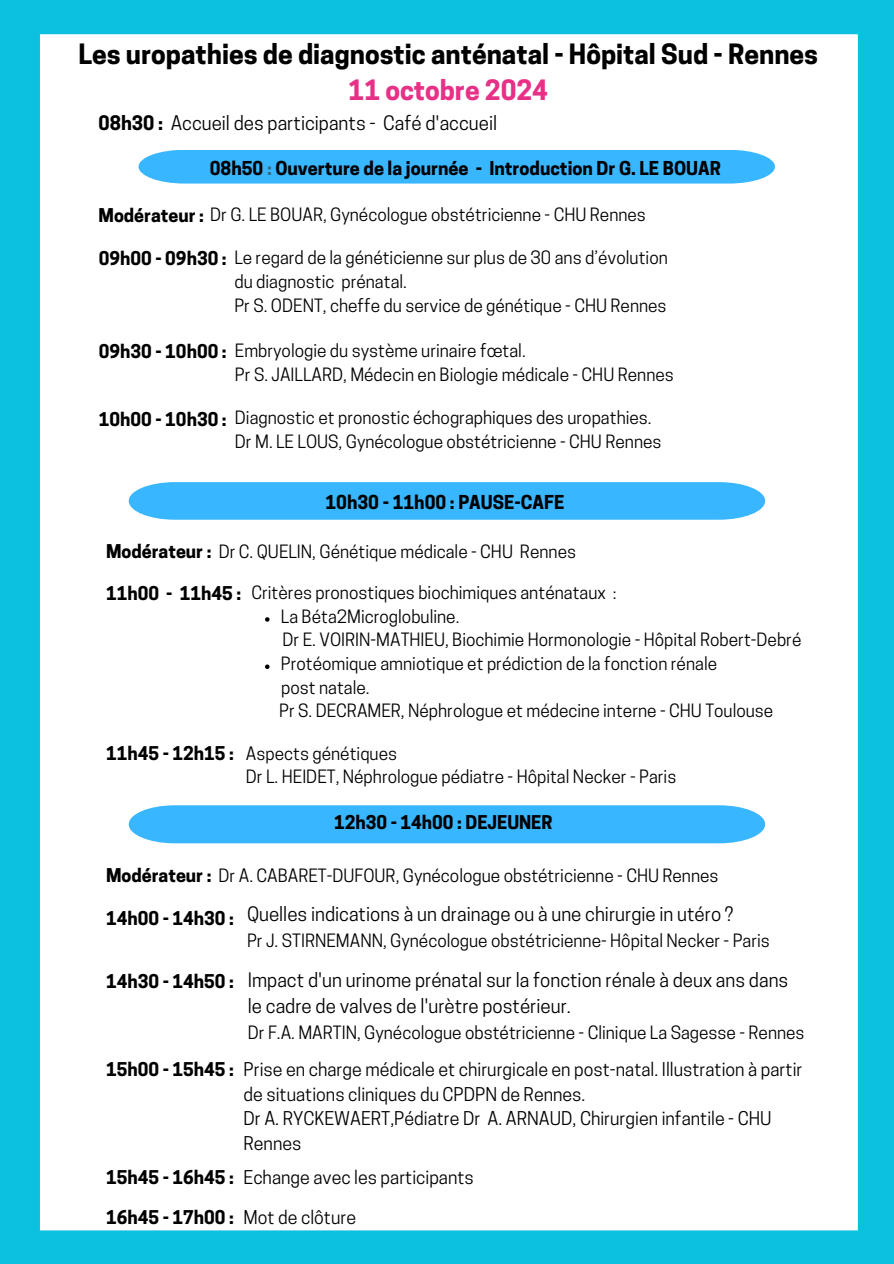
<style>
.page{position:relative;width:894px;height:1264px;background:#fff}
.page>*{position:absolute;margin:0;border:0;box-sizing:border-box;transform-origin:0 0}
.t1{font:700 26.25px "Cooper Hewitt";color:#000}
.t2{font:700 26.25px "Cooper Hewitt";color:#e83087}
.t3{font:18.75px/25.8px "Cooper Hewitt";color:#000}
.t4{font:700 18px "Cooper Hewitt";color:#000}
.t5{font:17.85px/24.8px "Cooper Hewitt";color:#000}
.t6{font:700 17.85px "Cooper Hewitt";color:#000}
.t7{font:17.25px/23.7px "Cooper Hewitt";color:#000}
.s1{font-weight:700}
.s2{color:#366982}
.s3{font-weight:700;font-size:17.85px}
.s4{color:#fff}
.s5{font-weight:400}
</style>
<div class="page">
<div style="left:138px;top:150px;width:636px;height:33px;background:#38b6ff"></div>
<div style="left:129px;top:482px;width:636px;height:37px;background:#38b6ff"></div>
<svg style="left:265px;top:617px;width:4px;height:4px"></svg>
<svg style="left:265px;top:664px;width:4px;height:5px"></svg>
<div style="left:129px;top:805px;width:635px;height:38px;background:#38b6ff"></div>
<div style="left:857px;top:34px;width:36px;height:1196px;background:#0cc0df"></div>
<div style="left:0;top:34px;width:40px;height:1196px;background:#0cc0df"></div>
<div style="left:0;top:0;width:893px;height:34px;background:#0cc0df"></div>
<div style="left:0;top:1230px;width:893px;height:33px;background:#0cc0df"></div>
<h1 class="t1" style="left:78px;top:44px;width:741px">Les uropathies de diagnostic anténatal - Hôpital Sud - Rennes</h1>
<h1 class="t2" style="left:348px;top:80px;width:201px">11 octobre 2024</h1>
<p class="t3" style="left:99px;top:113px;width:400px"><span class="s1">08h30 :</span> Accueil des participants - Café d'accueil</p>
<p class="t4" style="left:210px;top:162px;width:512px">08h50 <span class="s2">:</span> Ouverture de la journée - Introduction Dr G. LE BOUAR</p>
<p class="t7" style="left:98px;top:205px;width:548px"><span class="s3">Modérateur :</span> Dr G. LE BOUAR, Gynécologue obstétricienne - CHU Rennes</p>
<p class="t7" style="left:234px;top:248px;width:435px;text-indent:-135px"><span class="s3">09h00 - 09h30 :</span> Le regard de la généticienne sur plus de 30 ans d’évolution du diagnostic prénatal.<br>Pr S. ODENT, cheffe du service de génétique - CHU Rennes</p>
<p class="t7" style="left:235px;top:341px;width:440px">Embryologie du système urinaire fœtal.<br>Pr S. JAILLARD, Médecin en Biologie médicale - CHU Rennes</p>
<p class="t6" style="left:99px;top:345px;width:129px">09h30 - 10h00 :</p>
<p class="t6" style="left:99px;top:412px;width:129px">10h00 - 10h30 :</p>
<p class="t7" style="left:235px;top:408px;width:428px">Diagnostic et pronostic échographiques des uropathies.<br>Dr M. LE LOUS, Gynécologue obstétricienne - CHU Rennes</p>
<p class="t4" style="left:325px;top:495px;width:240px">10h30 - 11h00 : PAUSE-CAFE</p>
<p class="t7" style="left:106px;top:542px;width:471px"><span class="s3">Modérateur :</span> Dr C. QUELIN, Génétique médicale - CHU Rennes</p>
<p class="t6" style="left:106px;top:587px;width:137px">11h00 - 11h45 :</p>
<p class="t7" style="left:251px;top:583px;width:366px">Critères pronostiques biochimiques anténataux :</p>
<p class="t7" style="left:281px;top:606px;width:180px">La Béta2Microglobuline.</p>
<p class="t7" style="left:282px;top:630px;width:520px">Dr E. VOIRIN-MATHIEU, Biochimie Hormonologie - Hôpital Robert-Debré</p>
<p class="t7" style="left:281px;top:654px;width:437px">Protéomique amniotique et prédiction de la fonction rénale</p>
<p class="t7" style="left:255px;top:677px;width:116px"><span class="s4">iiiiiii</span>post natale.</p>
<p class="t7" style="left:279px;top:701px;width:495px">Pr S. DECRAMER, Néphrologue et médecine interne - CHU Toulouse</p>
<p class="t6" style="left:106px;top:746px;width:129px">11h45 - 12h15 :</p>
<p class="t7" style="left:246px;top:743px;width:432px">Aspects génétiques<br>Dr L. HEIDET, Néphrologue pédiatre - Hôpital Necker - Paris</p>
<p class="t6" style="left:334px;top:815px;width:220px">12h30 - 14h00 : DEJEUNER</p>
<p class="t7" style="left:106px;top:865px;width:614px"><span class="s3">Modérateur :</span> Dr A. CABARET-DUFOUR, Gynécologue obstétricienne - CHU Rennes</p>
<p class="t6" style="left:106px;top:911px;width:129px">14h00 - 14h30 :</p>
<p class="t3" style="left:247px;top:903px;width:488px">Quelles indications à un drainage ou à une chirurgie in utéro ?</p>
<p class="t7" style="left:247px;top:930px;width:524px">Pr J. STIRNEMANN, Gynécologue obstétricienne- Hôpital Necker - Paris</p>
<p class="t6" style="left:106px;top:974px;width:129px">14h30 - 14h50 :</p>
<p class="t3" style="left:248px;top:969px;width:542px">Impact d'un urinome prénatal sur la fonction rénale à deux ans dans le cadre de valves de l'urètre postérieur.</p>
<p class="t7" style="left:248px;top:1022px;width:558px">Dr F.A. MARTIN, Gynécologue obstétricienne - Clinique La Sagesse - Rennes</p>
<p class="t6" style="left:106px;top:1062px;width:129px">15h00 - 15h45 :</p>
<p class="t5" style="left:243px;top:1058px;width:560px">Prise en charge médicale et chirurgicale en post-natal. Illustration à partir de situations cliniques du CPDPN de Rennes.<br>Dr A. RYCKEWAERT,Pédiatre Dr A. ARNAUD, Chirurgien infantile - CHU Rennes</p>
<p class="t5" style="left:106px;top:1166px;width:369px"><span class="s1">15h45 - 16h45 :</span> Echange avec les participants</p>
<p class="t6" style="left:106px;top:1210px;width:251px">16h45 - 17h00 : <span class="s5">Mot de clôture</span></p>
</div>
